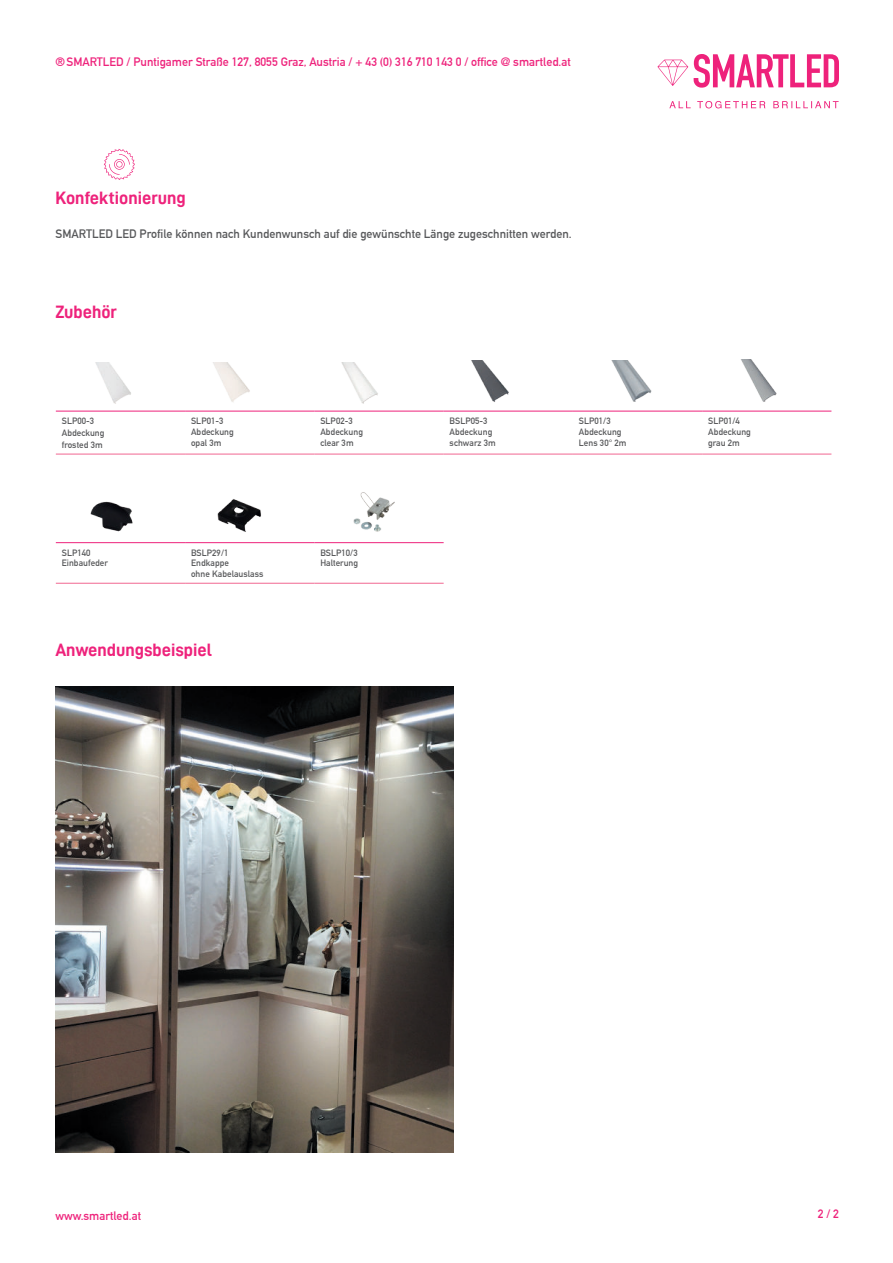
<style>
.page{position:relative;width:893px;height:1263px;background:#fff}
.page>*{position:absolute;margin:0;border:0;box-sizing:border-box;transform-origin:0 0}
.t1{font:18px "D DIN Bold";color:#ee227b}
.t2{font:700 12px "DIN Alternate";color:#ee227b}
.t3{font:700 12px "DIN Alternate";color:#57585a}
.t4{font:700 9px/10.8px "DIN Alternate";letter-spacing:.005em;color:#57585a}
</style>
<div class="page">
<svg style="left:657px;top:60px;width:31px;height:26px"></svg>
<svg style="left:669px;top:101px;width:170px;height:7px"></svg>
<svg style="left:694px;top:54px;width:145px;height:34px"></svg>
<svg style="left:104px;top:149px;width:31px;height:31px"></svg>
<hr style="left:56px;top:411px;width:129px;height:1px;background:#ee227b">
<hr style="left:185px;top:411px;width:129px;height:1px;background:#ee227b">
<hr style="left:314px;top:411px;width:130px;height:1px;background:#ee227b">
<hr style="left:444px;top:411px;width:129px;height:1px;background:#ee227b">
<hr style="left:573px;top:411px;width:129px;height:1px;background:#ee227b">
<hr style="left:702px;top:411px;width:129px;height:1px;background:#ee227b">
<hr style="left:56px;top:454px;width:129px;height:1px;background:#f16691">
<hr style="left:185px;top:454px;width:129px;height:1px;background:#f16691">
<hr style="left:314px;top:454px;width:130px;height:1px;background:#f16691">
<hr style="left:444px;top:454px;width:129px;height:1px;background:#f16691">
<hr style="left:573px;top:454px;width:129px;height:1px;background:#f16691">
<hr style="left:702px;top:454px;width:129px;height:1px;background:#f16691">
<hr style="left:56px;top:542px;width:129px;height:1px;background:#ee227b">
<hr style="left:185px;top:542px;width:129px;height:1px;background:#ee227b">
<hr style="left:314px;top:542px;width:130px;height:1px;background:#ee227b">
<hr style="left:56px;top:583px;width:129px;height:1px;background:#f16691">
<hr style="left:185px;top:583px;width:129px;height:1px;background:#f16691">
<hr style="left:314px;top:583px;width:130px;height:1px;background:#f16691">
<img style="left:96px;top:363px;width:35px;height:41px">
<img style="left:213px;top:363px;width:37px;height:39px">
<img style="left:342px;top:363px;width:36px;height:41px">
<img style="left:353px;top:492px;width:42px;height:40px">
<img style="left:611px;top:360px;width:41px;height:42px">
<img style="left:741px;top:360px;width:36px;height:42px">
<img style="left:90px;top:501px;width:43px;height:31px">
<img style="left:217px;top:499px;width:44px;height:33px">
<img style="left:471px;top:360px;width:38px;height:42px">
<img style="left:55px;top:686px;width:398px;height:466px">
<h2 class="t2" style="left:55px;top:57px;width:517px">® SMARTLED / Puntigamer Straße 127, 8055 Graz, Austria / + 43 (0) 316 710 143 0 / office @ smartled.at</h2>
<h1 class="t1" style="left:56px;top:192px;width:132px">Konfektionierung</h1>
<h2 class="t3" style="left:56px;top:229px;width:518px">SMARTLED LED Profile können nach Kundenwunsch auf die gewünschte Länge zugeschnitten werden.</h2>
<h1 class="t1" style="left:55px;top:305px;width:63px">Zubehör</h1>
<p class="t4" style="left:62px;top:416px;width:44px;line-height:12px">SLP00-3<br>Abdeckung frosted 3m</p>
<p class="t4" style="left:191px;top:416px;width:44px">SLP01-3<br>Abdeckung opal 3m</p>
<p class="t4" style="left:320px;top:416px;width:44px">SLP02-3<br>Abdeckung clear 3m</p>
<p class="t4" style="left:450px;top:416px;width:48px">BSLP05-3<br>Abdeckung schwarz 3m</p>
<p class="t4" style="left:579px;top:416px;width:49px">SLP01/3<br>Abdeckung<br>Lens 30° 2m</p>
<p class="t4" style="left:708px;top:416px;width:44px">SLP01/4<br>Abdeckung grau 2m</p>
<p class="t4" style="left:62px;top:548px;width:48px">SLP140<br>Einbaufeder</p>
<p class="t4" style="left:191px;top:548px;width:74px">BSLP29/1<br>Endkappe<br>ohne Kabelauslass</p>
<p class="t4" style="left:320px;top:548px;width:39px">BSLP10/3<br>Halterung</p>
<h1 class="t1" style="left:55px;top:643px;width:158px">Anwendungsbeispiel</h1>
<h2 class="t2" style="left:55px;top:1211px;width:87px">www.smartled.at</h2>
<h2 class="t2" style="left:818px;top:1209px;width:23px">2 / 2</h2>
</div>
